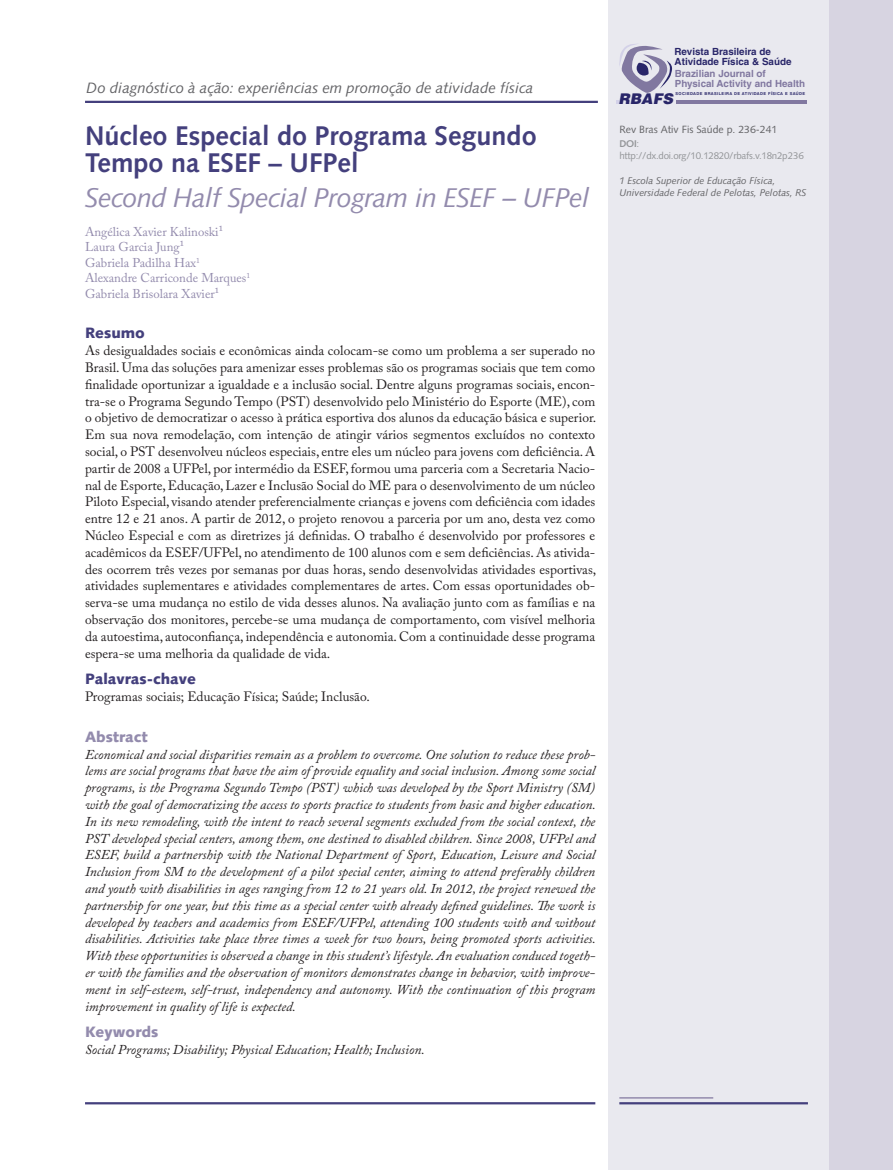
<style>
.page{position:relative;width:893px;height:1170px;background:#fff}
.page>*{position:absolute;margin:0;border:0;box-sizing:border-box;transform-origin:0 0}
.t1{font:700 27px/26.5px "Syntax LT Std";color:#44407d}
.t2{font:italic 27px "Syntax LT Std";letter-spacing:-.02em;color:#938bad}
.t3{font:italic 15px "Syntax LT Std";color:#636366}
.t4{font:900 15px "Syntax LT Std";color:#44407d}
.t5{font:900 15px "Syntax LT Std";color:#938bad}
.t6{font:italic 900 14.7px "Helvetica LT Std";color:#292669}
.t7{font:13.5px/16.8px "Adobe Caslon Pro";color:#231f20;text-align:justify}
.t8{font:italic 13.5px/16.8px "Adobe Caslon Pro";color:#231f20;text-align:justify}
.t9{font:12.75px/15.5px "Adobe Caslon Pro";color:#938bad}
.t10{font:10.5px "Syntax LT Std";color:#636366}
.t11{font:700 9.9px/10.1px "Helvetica LT Std";color:#8178a0}
.t12{font:700 9.9px/10.1px "Helvetica LT Std";color:#292669}
.t13{font:italic 9.75px/12px "Syntax LT Std";color:#636366}
.t14{font:9.75px/12px "Syntax LT Std";letter-spacing:-.025em;color:#939598}
.t15{font:700 4.05px "Helvetica LT Std";letter-spacing:.1em;color:#292669}
.s1{font-weight:700}
</style>
<div class="page">
<div style="left:608px;top:0;width:221px;height:1169px;background:#e9e9ef"></div>
<div style="left:829px;top:0;width:64px;height:1169px;background:#d7d4e1"></div>
<hr style="left:85px;top:101px;width:513px;height:2px;background:#44407d">
<hr style="left:85px;top:1102px;width:510px;height:2px;background:#44407d">
<hr style="left:676px;top:100px;width:130px;height:4px;background:#8178a0">
<svg style="left:619px;top:44px;width:53px;height:49px"></svg>
<hr style="left:619px;top:1102px;width:189px;height:2px;background:#44407d">
<hr style="left:619px;top:1096px;width:94px;height:2px;background:#938bad">
<p class="t3" style="left:87px;top:78px;width:448px">Do diagnóstico à ação: experiências em promoção de atividade física</p>
<h1 class="t1" style="left:85px;top:123px;width:453px">Núcleo Especial do Programa Segundo<br>Tempo na Esef – Ufpel</h1>
<h1 class="t2" style="left:85px;top:182px;width:506px">Second Half Special Program in Esef – Ufpel</h1>
<p class="t9" style="left:85px;top:224px;width:167px">Angélica Xavier Kalinoski¹<br>Laura Garcia Jung¹<br>Gabriela Padilha Hax<sup>1<br></sup>Alexandre Carriconde Marques<sup>1<br></sup>Gabriela Brisolara Xavier¹</p>
<p class="t4" style="left:85px;top:324px;width:61px">Resumo</p>
<p class="t7" style="left:85px;top:342px;width:513px">As desigualdades sociais e econômicas ainda colocam-se como um problema a ser superado no Brasil. Uma das soluções para amenizar esses problemas são os programas sociais que tem como finalidade oportunizar a igualdade e a inclusão social. Dentre alguns programas sociais, encon&shy;tra-se o Programa Segundo Tempo (PST) desenvolvido pelo Ministério do Esporte (ME), com o objetivo de democratizar o acesso à prática esportiva dos alunos da educação básica e superior.<br>Em sua nova remodelação, com intenção de atingir vários segmentos excluídos no contexto social, o PST desenvolveu núcleos especiais, entre eles um núcleo para jovens com deficiência. A partir de 2008 a UFPel, por intermédio da ESEF, formou uma parceria com a Secretaria Nacio&shy;nal de Esporte, Educação, Lazer e Inclusão Social do ME para o desenvolvimento de um núcleo Piloto Especial, visando atender preferencialmente crianças e jovens com deficiência com idades entre 12 e 21 anos. A partir de 2012, o projeto renovou a parceria por um ano, desta vez como Núcleo Especial e com as diretrizes já definidas. O trabalho é desenvolvido por professores e acadêmicos da ESEF/UFPel, no atendimento de 100 alunos com e sem deficiências. As ativida&shy;des ocorrem três vezes por semanas por duas horas, sendo desenvolvidas atividades esportivas, atividades suplementares e atividades complementares de artes. Com essas oportunidades ob&shy;serva-se uma mudança no estilo de vida desses alunos. Na avaliação junto com as famílias e na observação dos monitores, percebe-se uma mudança de comportamento, com visível melhoria da autoestima, autoconfiança, independência e autonomia. Com a continuidade desse programa espera-se uma melhoria da qualidade de vida.</p>
<p class="t4" style="left:85px;top:670px;width:113px">Palavras-chave</p>
<p class="t7" style="left:85px;top:688px;width:286px">Programas sociais; Educação Física; Saúde; Inclusão.</p>
<p class="t5" style="left:85px;top:727px;width:64px">Abstract</p>
<p class="t8" style="left:85px;top:745px;width:512px">Economical and social disparities remain as a problem to overcome. One solution to reduce these prob&shy;lems are social programs that have the aim of provide equality and social inclusion. Among some social programs, is the Programa Segundo Tempo (PST) which was developed by the Sport Ministry (SM) with the goal of democratizing the access to sports practice to students from basic and higher education.<br>In its new remodeling, with the intent to reach several segments excluded from the social context, the PST developed special centers, among them, one destined to disabled children. Since 2008, UFPel and ESEF, build a partnership with the National Department of Sport, Education, Leisure and Social Inclusion from SM to the development of a pilot special center, aiming to attend preferably children and youth with disabilities in ages ranging from 12 to 21 years old. In 2012, the project renewed the partnership for one year, but this time as a special center with already defined guidelines. The work is developed by teachers and academics from ESEF/UFPel, attending 100 students with and without disabilities. Activities take place three times a week for two hours, being promoted sports activities.<br>With these opportunities is observed a change in this student’s lifestyle. An evaluation conduced togeth&shy;er with the families and the observation of monitors demonstrates change in behavior, with improve&shy;ment in self-esteem, self-trust, independency and autonomy. With the continuation of this program improvement in quality of life is expected.</p>
<p class="t5" style="left:85px;top:1023px;width:75px">Keywords</p>
<p class="t8" style="left:85px;top:1040px;width:341px">Social Programs; Disability; Physical Education; Health; Inclusion.</p>
<p class="t12" style="left:675px;top:46px;width:118px">Revista Brasileira de<br>Atividade Física &amp; Saúde</p>
<p class="t15" style="left:676px;top:91px;width:131px">SOCIEDADE BRASILEIRA DE ATIVIDADE FÍSICA E SAÚDE</p>
<p class="t11" style="left:675px;top:68px;width:132px">Brazilian Journal of<br>Physical Activity and Health</p>
<p class="t10" style="left:619px;top:123px;width:160px">Rev Bras Ativ Fis Saúde p. 236-241</p>
<p class="t14" style="left:619px;top:137px;width:186px"><span class="s1">DOI</span>: http://dx.doi.org/10.12820/rbafs.v.18n2p236</p>
<p class="t13" style="left:619px;top:174px;width:188px">1 Escola Superior de Educação Física,<br>Universidade Federal de Pelotas, Pelotas, RS</p>
<p class="t6" style="left:618px;top:90px;width:56px">RBAFS</p>
</div>
